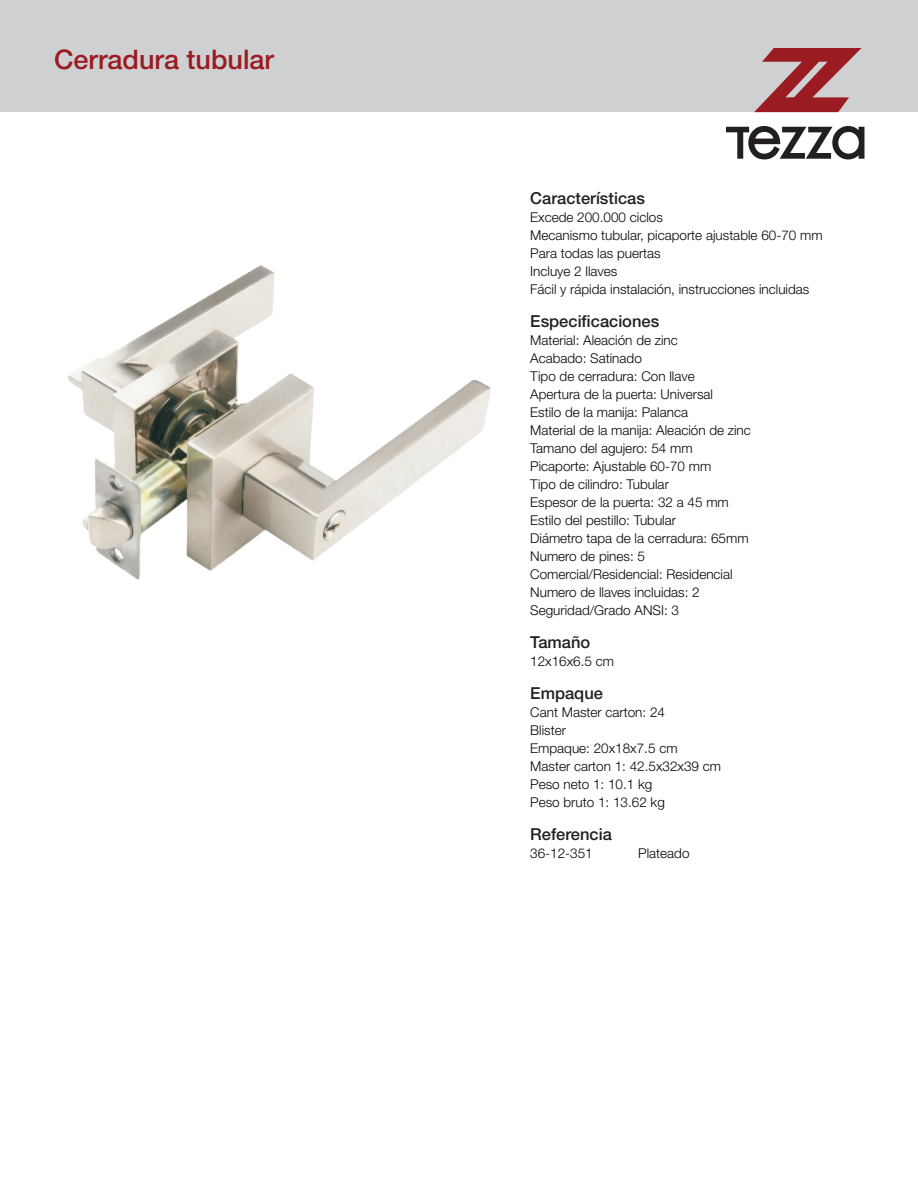
<style>
.page{position:relative;width:918px;height:1188px;background:#fff}
.page>*{position:absolute;margin:0;border:0;box-sizing:border-box;transform-origin:0 0}
.t1{font:500 27px "Helvetica Neue LT Pro";color:#9b1b22}
.t2{font:500 16.5px "Helvetica Neue LT Pro";color:#231f20}
.t3{font:300 13.5px/18px "Helvetica Neue LT Pro";color:#040503}
</style>
<div class="page">
<div style="left:0;top:0;width:918px;height:111px;background:#cfd0d2"></div>
<svg style="left:754px;top:48px;width:108px;height:64px"></svg>
<svg style="left:726px;top:126px;width:138px;height:33px"></svg>
<img style="left:68px;top:265px;width:423px;height:315px">
<h1 class="t1" style="left:54px;top:44px;width:222px">Cerradura tubular</h1>
<p class="t2" style="left:530px;top:188px;width:116px">Características</p>
<p class="t3" style="left:530px;top:208px;width:294px">Excede 200.000 ciclos<br>Mecanismo tubular, picaporte ajustable 60-70 mm Para todas las puertas<br>Incluye 2 llaves<br>Fácil y rápida instalación, instrucciones incluidas</p>
<p class="t2" style="left:530px;top:311px;width:131px">Especificaciones</p>
<p class="t3" style="left:530px;top:331px;width:222px">Material: Aleación de zinc<br>Acabado: Satinado<br>Tipo de cerradura: Con llave<br>Apertura de la puerta: Universal<br>Estilo de la manija: Palanca<br>Material de la manija: Aleación de zinc<br>Tamano del agujero: 54 mm<br>Picaporte: Ajustable 60-70 mm<br>Tipo de cilindro: Tubular<br>Espesor de la puerta: 32 a 45 mm<br>Estilo del pestillo: Tubular<br>Diámetro tapa de la cerradura: 65mm<br>Numero de pines: 5<br>Comercial/Residencial: Residencial<br>Numero de llaves incluidas: 2<br>Seguridad/Grado ANSI: 3</p>
<p class="t2" style="left:530px;top:632px;width:62px">Tamaño</p>
<p class="t3" style="left:530px;top:652px;width:85px">12x16x6.5 cm</p>
<p class="t2" style="left:530px;top:683px;width:74px">Empaque</p>
<p class="t3" style="left:530px;top:703px;width:192px">Cant Master carton: 24<br>Blister<br>Empaque: 20x18x7.5 cm<br>Master carton 1: 42.5x32x39 cm<br>Peso neto 1: 10.1 kg<br>Peso bruto 1: 13.62 kg</p>
<p class="t2" style="left:530px;top:824px;width:83px">Referencia</p>
<p class="t3" style="left:530px;top:844px;width:64px">36-12-351</p>
<p class="t3" style="left:638px;top:844px;width:53px">Plateado</p>
</div>
